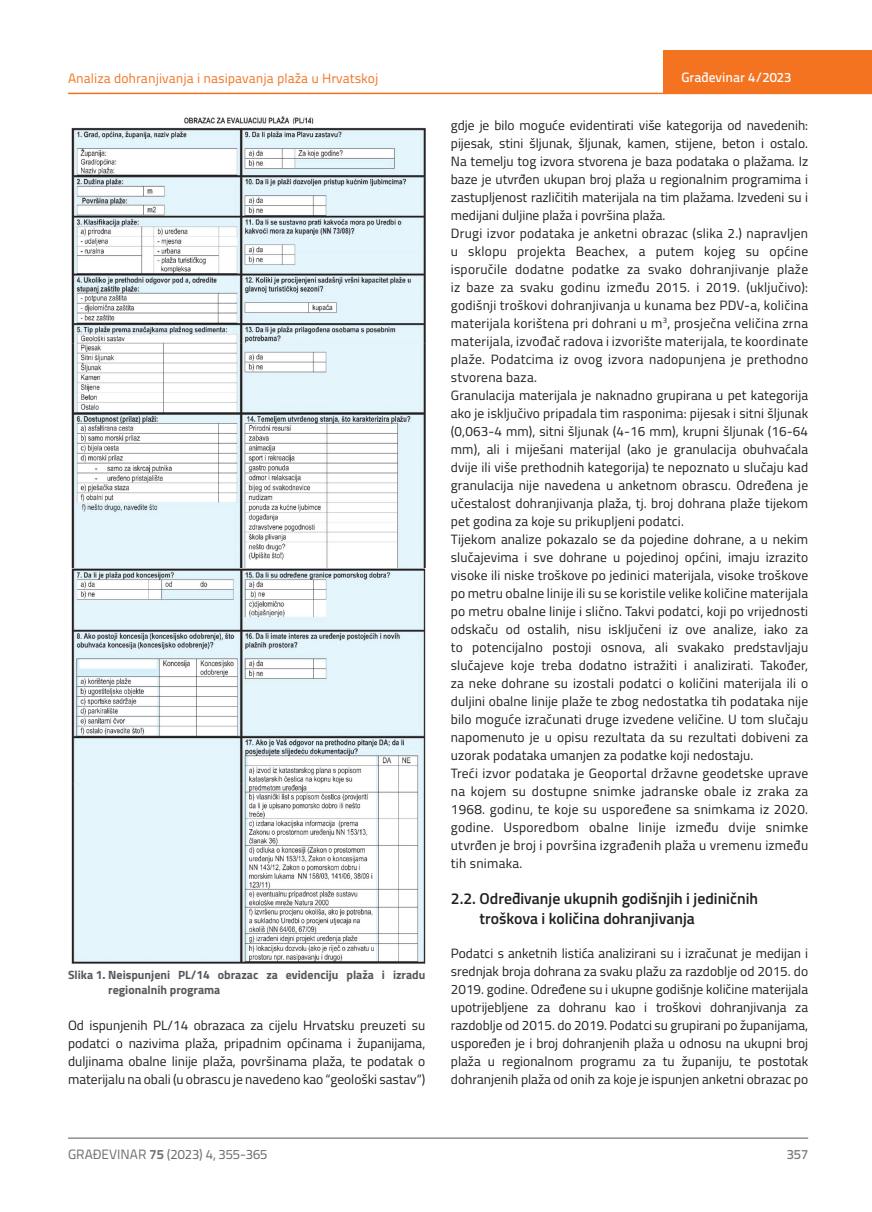
<style>
.page{position:relative;width:872px;height:1212px;background:#fff}
.page>*{position:absolute;margin:0;border:0;box-sizing:border-box;transform-origin:0 0}
.t1{font:600 15.75px/19.5px "Titillium";color:#231f20}
.t2{font:13.5px/18px "Titillium";letter-spacing:.01em;color:#231f20;text-align:justify}
.t3{font:13.5px "Titillium Text 22 L";color:#f47321}
.t4{font:13.5px "Titillium Text 22 L";color:#6c6d70}
.t5{font:500 13.5px "Titillium Text 22 L";color:#fff}
.t6{font:500 13.5px "Titillium Text 22 L";color:#787a7d}
.t7{font:700 12px/15px "Titillium";color:#57585a}
.s1{font-weight:700}
</style>
<div class="page">
<hr style="left:68px;top:93px;width:804px;height:1px;background:#f47321">
<div style="left:663px;top:50px;width:209px;height:44px;background:#f47321"></div>
<hr style="left:68px;top:1138px;width:740px;height:1px;background:#57585a">
<img style="left:71px;top:116px;width:355px;height:848px">
<p class="t3" style="left:68px;top:68px;width:312px">Analiza dohranjivanja i nasipavanja plaža u Hrvatskoj</p>
<p class="t7" style="left:108px;top:967px;width:318px;text-indent:-40px">Slika 1. Neispunjeni PL/14 obrazac za evidenciju plaža i izradu regionalnih programa</p>
<p class="t2" style="left:68px;top:1016px;width:359px">Od ispunjenih PL/14 obrazaca za cijelu Hrvatsku preuzeti su podatci o nazivima plaža, pripadnim općinama i županijama, duljinama obalne linije plaža, površinama plaža, te podatak o materijalu na obali (u obrascu je navedeno kao “geološki sastav“)</p>
<p class="t5" style="left:681px;top:67px;width:111px">Građevinar 4/2023</p>
<p class="t2" style="left:451px;top:115px;width:359px;text-align:left">gdje je bilo moguće evidentirati više kategorija od navedenih: pijesak, stini šljunak, šljunak, kamen, stijene, beton i ostalo.<br>Na temelju tog izvora stvorena je baza podataka o plažama. Iz baze je utvrđen ukupan broj plaža u regionalnim programima i zastupljenost različitih materijala na tim plažama. Izvedeni su i medijani duljine plaža i površina plaža.<br>Drugi izvor podataka je anketni obrazac (slika 2.) napravljen u sklopu projekta Beachex, a putem kojeg su općine isporučile dodatne podatke za svako dohranjivanje plaže iz baze za svaku godinu između 2015. i 2019. (uključivo): godišnji troškovi dohranjivanja u kunama bez PDV-a, količina materijala korištena pri dohrani u m<sup>3</sup>, prosječna veličina zrna materijala, izvođač radova i izvorište materijala, te koordinate plaže. Podatcima iz ovog izvora nadopunjena je prethodno stvorena baza.<br>Granulacija materijala je naknadno grupirana u pet kategorija ako je isključivo pripadala tim rasponima: pijesak i sitni šljunak (0,063-4 mm), sitni šljunak (4-16 mm), krupni šljunak (16-64 mm), ali i miješani materijal (ako je granulacija obuhvaćala dvije ili više prethodnih kategorija) te nepoznato u slučaju kad granulacija nije navedena u anketnom obrascu. Određena je učestalost dohranjivanja plaža, tj. broj dohrana plaže tijekom pet godina za koje su prikupljeni podatci.<br>Tijekom analize pokazalo se da pojedine dohrane, a u nekim slučajevima i sve dohrane u pojedinoj općini, imaju izrazito visoke ili niske troškove po jedinici materijala, visoke troškove po metru obalne linije ili su se koristile velike količine materijala po metru obalne linije i slično. Takvi podatci, koji po vrijednosti odskaču od ostalih, nisu isključeni iz ove analize, iako za to potencijalno postoji osnova, ali svakako predstavljaju slučajeve koje treba dodatno istražiti i analizirati. Također, za neke dohrane su izostali podatci o količini materijala ili o duljini obalne linije plaže te zbog nedostatka tih podataka nije bilo moguće izračunati druge izvedene veličine. U tom slučaju napomenuto je u opisu rezultata da su rezultati dobiveni za uzorak podataka umanjen za podatke koji nedostaju.<br>Treći izvor podataka je Geoportal državne geodetske uprave na kojem su dostupne snimke jadranske obale iz zraka za 1968. godinu, te koje su uspoređene sa snimkama iz 2020. godine. Usporedbom obalne linije između dvije snimke utvrđen je broj i površina izgrađenih plaža u vremenu između tih snimaka.</p>
<p class="t1" style="left:479px;top:888px;width:280px;text-indent:-29px">2.2. Određivanje ukupnih godišnjih i jediničnih troškova i količina dohranjivanja</p>
<p class="t2" style="left:451px;top:944px;width:359px">Podatci s anketnih listića analizirani su i izračunat je medijan i srednjak broja dohrana za svaku plažu za razdoblje od 2015. do 2019. godine. Određene su i ukupne godišnje količine materijala upotrijebljene za dohranu kao i troškovi dohranjivanja za razdoblje od 2015. do 2019. Podatci su grupirani po županijama, uspoređen je i broj dohranjenih plaža u odnosu na ukupni broj plaža u regionalnom programu za tu županiju, te postotak dohranjenih plaža od onih za koje je ispunjen anketni obrazac po</p>
<p class="t4" style="left:68px;top:1144px;width:201px">GRAĐEVINAR <span class="s1">75</span> (2023) 4, 355-365</p>
<p class="t6" style="left:786px;top:1144px;width:23px">357</p>
</div>
